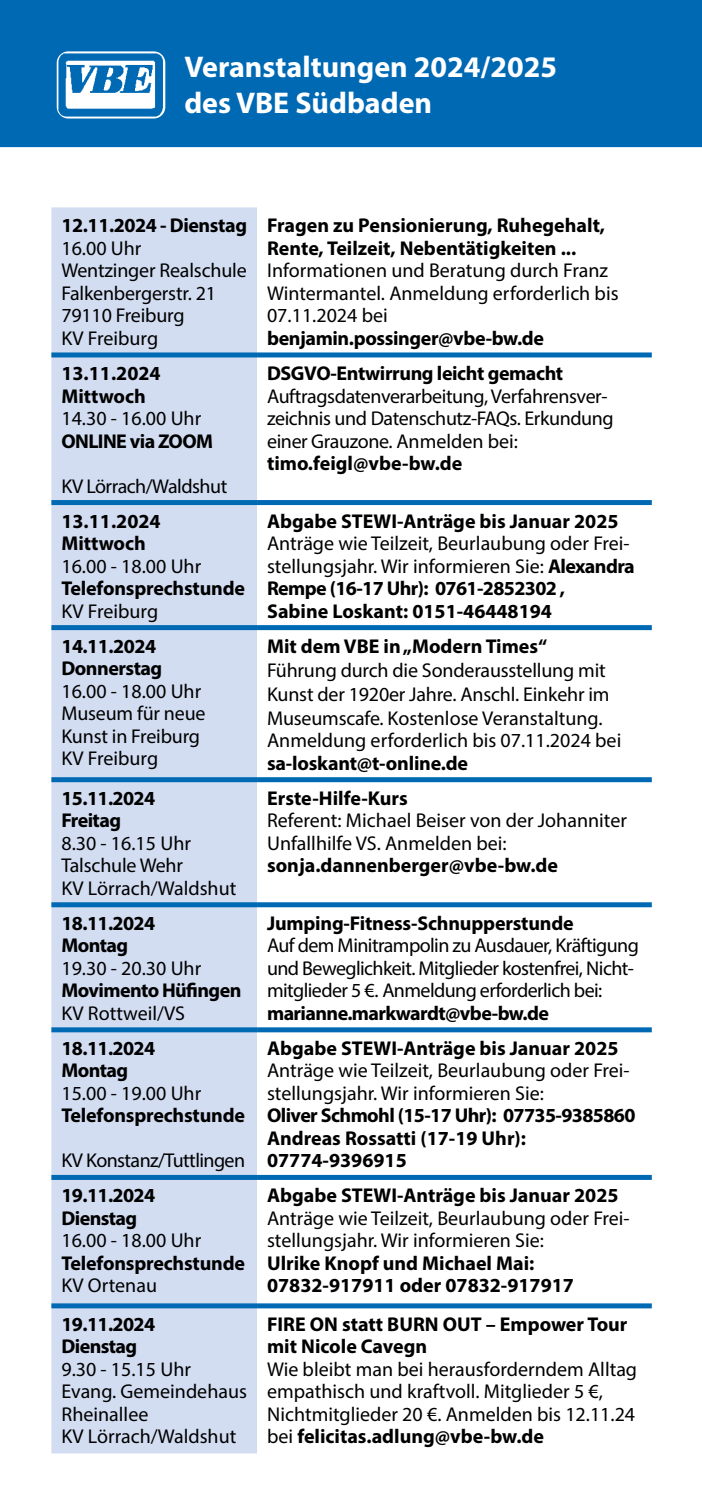
<style>
.page{position:relative;width:702px;height:1489px;background:#fff}
.page>*{position:absolute;margin:0;border:0;box-sizing:border-box;transform-origin:0 0}
.t1{font:700 30px/36px "Myriad Pro";color:#fff}
.t2{font:20px/22.5px "Myriad Pro";color:#000}
.t3{font:700 20px/22.5px "Myriad Pro";letter-spacing:-.01em;color:#000}
.t4{font:700 20px/22.5px "Myriad Pro";letter-spacing:-.03em;color:#000}
.t5{font:20px/22.5px "Myriad Pro";letter-spacing:-.03em;color:#000}
.t6{font:20px/22.5px "Myriad Pro";letter-spacing:-.02em;color:#000}
.t7{font:20px "Myriad Pro";letter-spacing:-.025em;color:#000}
.s1{font-weight:700}
</style>
<div class="page">
<div style="left:0;top:0;width:702px;height:147px;background:#0069b4"></div>
<img style="left:57px;top:51px;width:108px;height:67px">
<div style="left:51px;top:207px;width:206px;height:1246px;background:#d3ddf2"></div>
<div style="left:51px;top:352px;width:206px;height:5px;background:#0069b4"></div>
<div style="left:257px;top:352px;width:394px;height:5px;background:#0069b4"></div>
<div style="left:51px;top:500px;width:206px;height:5px;background:#0069b4"></div>
<div style="left:257px;top:500px;width:394px;height:5px;background:#0069b4"></div>
<div style="left:51px;top:625px;width:206px;height:5px;background:#0069b4"></div>
<div style="left:257px;top:625px;width:394px;height:5px;background:#0069b4"></div>
<div style="left:51px;top:777px;width:206px;height:5px;background:#0069b4"></div>
<div style="left:257px;top:777px;width:394px;height:5px;background:#0069b4"></div>
<div style="left:51px;top:902px;width:206px;height:5px;background:#0069b4"></div>
<div style="left:257px;top:902px;width:394px;height:5px;background:#0069b4"></div>
<div style="left:51px;top:1027px;width:206px;height:5px;background:#0069b4"></div>
<div style="left:257px;top:1027px;width:394px;height:5px;background:#0069b4"></div>
<div style="left:51px;top:1174px;width:206px;height:5px;background:#0069b4"></div>
<div style="left:257px;top:1174px;width:394px;height:5px;background:#0069b4"></div>
<div style="left:51px;top:1303px;width:206px;height:5px;background:#0069b4"></div>
<div style="left:257px;top:1303px;width:394px;height:5px;background:#0069b4"></div>
<h1 class="t1" style="left:184px;top:48px;width:374px">Veranstaltungen 2024/2025 des VBE Südbaden</h1>
<p class="t3" style="left:61px;top:214px;width:187px">12.11.2024 - Dienstag</p>
<p class="t2" style="left:61px;top:237px;width:187px">16.00 Uhr<br>Wentzinger Realschule<br>Falkenbergerstr. 21<br>79110 Freiburg<br>KV Freiburg</p>
<p class="t3" style="left:61px;top:361px;width:101px">13.11.2024<br>Mittwoch</p>
<p class="t2" style="left:61px;top:407px;width:141px">14.30 - 16.00 Uhr</p>
<p class="t4" style="left:61px;top:429px;width:153px">ONLINE via ZOOM</p>
<p class="t7" style="left:61px;top:473px;width:167px">KV Lörrach/Waldshut</p>
<p class="t3" style="left:61px;top:509px;width:101px">13.11.2024<br>Mittwoch</p>
<p class="t2" style="left:61px;top:554px;width:141px">16.00 - 18.00 Uhr</p>
<p class="t3" style="left:61px;top:576px;width:185px">Telefonsprechstunde</p>
<p class="t2" style="left:61px;top:599px;width:98px">KV Freiburg</p>
<p class="t3" style="left:61px;top:634px;width:102px">14.11.2024<br>Donnerstag</p>
<p class="t2" style="left:61px;top:679px;width:146px">16.00 - 18.00 Uhr<br>Museum für neue<br>Kunst in Freiburg<br>KV Freiburg</p>
<p class="t4" style="left:61px;top:786px;width:95px">15.11.2024<br>Freitag</p>
<p class="t2" style="left:61px;top:831px;width:176px">8.30 - 16.15 Uhr<br>Talschule Wehr<br>KV Lörrach/Waldshut</p>
<p class="t4" style="left:61px;top:911px;width:95px">18.11.2024<br>Montag</p>
<p class="t2" style="left:61px;top:956px;width:141px">19.30 - 20.30 Uhr</p>
<p class="t4" style="left:61px;top:978px;width:181px">Movimento Hüfingen</p>
<p class="t2" style="left:61px;top:1001px;width:125px">KV Rottweil/VS</p>
<p class="t4" style="left:61px;top:1036px;width:95px">18.11.2024<br>Montag</p>
<p class="t2" style="left:61px;top:1081px;width:141px">15.00 - 19.00 Uhr</p>
<p class="t3" style="left:61px;top:1103px;width:185px">Telefonsprechstunde</p>
<p class="t5" style="left:61px;top:1149px;width:185px">KV Konstanz/Tuttlingen</p>
<p class="t4" style="left:61px;top:1183px;width:95px">19.11.2024<br>Dienstag</p>
<p class="t2" style="left:61px;top:1229px;width:141px">16.00 - 18.00 Uhr</p>
<p class="t3" style="left:61px;top:1251px;width:185px">Telefonsprechstunde</p>
<p class="t2" style="left:61px;top:1274px;width:97px">KV Ortenau</p>
<p class="t4" style="left:61px;top:1312px;width:95px">19.11.2024<br>Dienstag</p>
<p class="t2" style="left:61px;top:1357px;width:187px">9.30 - 15.15 Uhr<br>Evang. Gemeindehaus<br>Rheinallee<br>KV Lörrach/Waldshut</p>
<p class="t3" style="left:267px;top:214px;width:339px">Fragen zu Pensionierung, Ruhegehalt,<br>Rente, Teilzeit, Nebentätigkeiten ...</p>
<p class="t2" style="left:267px;top:259px;width:353px">Informationen und Beratung durch Franz<br>Wintermantel. Anmeldung erforderlich bis<br>07.11.2024 bei</p>
<p class="t3" style="left:267px;top:326px;width:278px">benjamin.possinger@vbe-bw.de</p>
<p class="t3" style="left:267px;top:361px;width:298px">DSGVO-Entwirrung leicht gemacht</p>
<p class="t6" style="left:267px;top:384px;width:348px">Auftragsdatenverarbeitung, Verfahrensver&shy;zeichnis und Datenschutz-FAQs. Erkundung einer Grauzone. Anmelden bei:</p>
<p class="t3" style="left:267px;top:451px;width:197px">timo.feigl@vbe-bw.de</p>
<p class="t3" style="left:267px;top:509px;width:353px">Abgabe STEWI-Anträge bis Januar 2025</p>
<p class="t2" style="left:267px;top:532px;width:369px">Anträge wie Teilzeit, Beurlaubung oder Frei&shy;stellungsjahr. Wir informieren Sie: <span class="s1">Alexandra Rempe (16-17 Uhr): 0761-2852302 ,<br>Sabine Loskant: 0151-46448194</span></p>
<p class="t3" style="left:267px;top:634px;width:282px">Mit dem VBE in „Modern Times“</p>
<p class="t2" style="left:267px;top:658px;width:356px;line-height:23.5px">Führung durch die Sonderausstellung mit Kunst der 1920er Jahre. Anschl. Einkehr im Museumscafe. Kostenlose Veranstaltung.<br>Anmeldung erforderlich bis 07.11.2024 bei</p>
<p class="t3" style="left:267px;top:751px;width:203px">sa-loskant@t-online.de</p>
<p class="t3" style="left:267px;top:786px;width:142px">Erste-Hilfe-Kurs</p>
<p class="t2" style="left:267px;top:809px;width:361px">Referent: Michael Beiser von der Johanniter<br>Unfallhilfe VS. Anmelden bei:</p>
<p class="t3" style="left:267px;top:853px;width:292px">sonja.dannenberger@vbe-bw.de</p>
<p class="t3" style="left:267px;top:911px;width:308px">Jumping-Fitness-Schnupperstunde</p>
<p class="t5" style="left:267px;top:934px;width:373px">Auf dem Minitrampolin zu Ausdauer, Kräftigung und Beweglichkeit. Mitglieder kostenfrei, Nicht&shy;mitglieder 5 €. Anmeldung erforderlich bei:</p>
<p class="t4" style="left:267px;top:1001px;width:283px">marianne.markwardt@vbe-bw.de</p>
<p class="t3" style="left:267px;top:1036px;width:353px">Abgabe STEWI-Anträge bis Januar 2025</p>
<p class="t2" style="left:267px;top:1059px;width:364px">Anträge wie Teilzeit, Beurlaubung oder Frei&shy;stellungsjahr. Wir informieren Sie:</p>
<p class="t3" style="left:267px;top:1103px;width:370px">Oliver Schmohl (15-17 Uhr): 07735-9385860<br>Andreas Rossatti (17-19 Uhr):<br>07774-9396915</p>
<p class="t3" style="left:267px;top:1183px;width:353px">Abgabe STEWI-Anträge bis Januar 2025</p>
<p class="t2" style="left:267px;top:1206px;width:364px">Anträge wie Teilzeit, Beurlaubung oder Frei&shy;stellungsjahr. Wir informieren Sie:</p>
<p class="t3" style="left:267px;top:1251px;width:308px">Ulrike Knopf und Michael Mai:<br>07832-917911 oder 07832-917917</p>
<p class="t3" style="left:267px;top:1312px;width:362px">FIRE ON statt BURN OUT – Empower Tour mit Nicole Cavegn</p>
<p class="t2" style="left:267px;top:1357px;width:371px">Wie bleibt man bei herausforderndem Alltag empathisch und kraftvoll. Mitglieder 5 €, Nichtmitglieder 20 €. Anmelden bis 12.11.24 bei <span class="s1">felicitas.adlung@vbe-bw.de</span></p>
</div>
